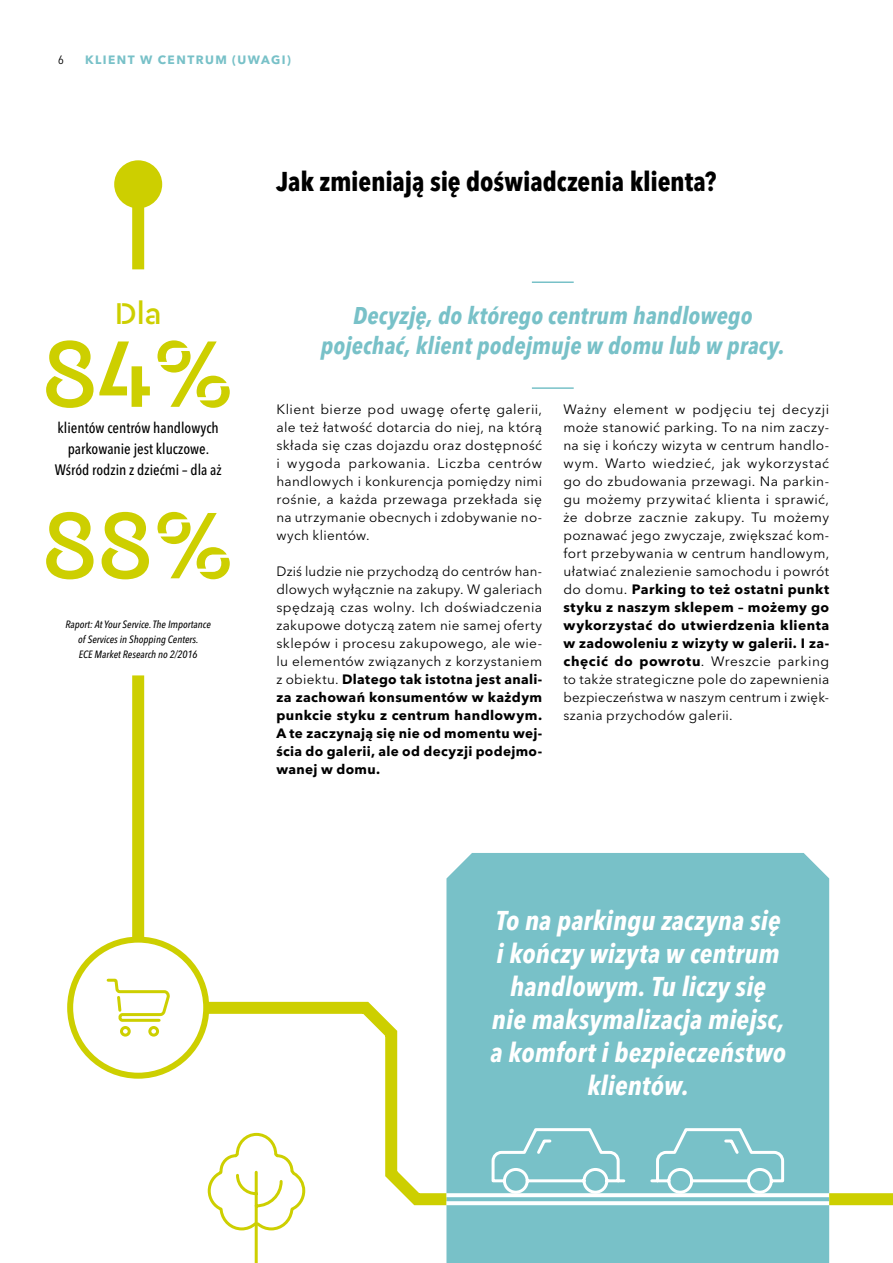
<style>
.page{position:relative;width:893px;height:1263px;background:#fff}
.page>*{position:absolute;margin:0;border:0;box-sizing:border-box;transform-origin:0 0}
.t1{font:500 99px/171.4px "Cera Stencil Pro";color:#cdcf00}
.t2{font:500 31.5px "Cera Stencil Pro";color:#cdcf00}
.t3{font:italic 700 condensed 27px/33px "Avenir Next LT Pro";letter-spacing:.005em;color:#fff;text-align:center}
.t4{font:700 condensed 27px "Avenir Next LT Pro";letter-spacing:-.005em;color:#000}
.t5{font:italic 700 condensed 24px/30px "Avenir Next LT Pro";letter-spacing:.005em;color:#78c1c8;text-align:center}
.t6{font:500 condensed 15px/21px "Avenir Next LT Pro";color:#000;text-align:center}
.t7{font:13.5px/18px "Avenir Next LT Pro";letter-spacing:.02em;color:#000;text-align:justify}
.t8{font:700 12px "Avenir Next LT Pro";letter-spacing:.12em;color:#78c1c8}
.t9{font:condensed 12px "Avenir Next LT Pro";color:#000}
.t10{font:italic 500 condensed 10.5px/15px "Avenir Next LT Pro";color:#000;text-align:center}
.s1{font-weight:700}
</style>
<div class="page">
<div style="left:446px;top:853px;width:383px;height:410px;background:#78c1c8"></div>
<hr style="left:532px;top:387px;width:42px;height:2px;background:#78c1c8">
<hr style="left:532px;top:281px;width:42px;height:2px;background:#78c1c8">
<div style="left:132px;top:184px;width:12px;height:85px;background:#cdcf00"></div>
<div style="left:114px;top:160px;width:48px;height:48px;background:#cdcf00;border-radius:50%"></div>
<svg style="left:129px;top:675px;width:329px;height:536px"></svg>
<div style="left:70px;top:939px;width:136px;height:137px;background:#fff;border-radius:50%"></div>
<div style="left:67px;top:936px;width:142px;height:143px;border:6px solid #cdcf00;border-radius:50%"></div>
<svg style="left:106px;top:978px;width:64px;height:59px"></svg>
<svg style="left:649px;top:1127px;width:137px;height:66px;background:#8bcad0"></svg>
<svg style="left:490px;top:1127px;width:137px;height:66px;background:#8bcad0"></svg>
<svg style="left:206px;top:1131px;width:101px;height:132px"></svg>
<svg style="left:446px;top:1193px;width:371px;height:4px"></svg>
<svg style="left:446px;top:1201px;width:371px;height:4px"></svg>
<svg style="left:817px;top:853px;width:76px;height:358px"></svg>
<p class="t9" style="left:58px;top:52px;width:7px">6</p>
<p class="t8" style="left:85px;top:52px;width:207px">KLIENT W CENTRUM (UWAGI)</p>
<h2 class="t2" style="left:115px;top:293px;width:48px">Dla</h2>
<h1 class="t1" style="left:42px;top:284px;width:194px">84%<br>88%</h1>
<p class="t6" style="left:55px;top:417px;width:168px">klientów centrów handlowych parkowanie jest kluczowe.<br>Wśród rodzin z dziećmi – dla aż</p>
<p class="t10" style="left:65px;top:617px;width:147px">Raport: At Your Service. The Importance of Services in Shopping Centers.<br>ECE Market Research no 2/2016</p>
<h3 class="t4" style="left:276px;top:164px;width:442px">Jak zmieniają się doświadczenia klienta?</h3>
<h3 class="t5" style="left:321px;top:301px;width:466px">Decyzję, do którego centrum handlowego pojechać, klient podejmuje w domu lub w pracy.</h3>
<p class="t7" style="left:276px;top:400px;width:267px">Klient bierze pod uwagę ofertę galerii, ale też łatwość dotarcia do niej, na którą składa się czas dojazdu oraz dostępność i wygoda parkowania. Liczba centrów handlowych i konkurencja pomiędzy nimi rośnie, a każda przewaga przekłada się na utrzymanie obecnych i zdobywanie no&shy;wych klientów.</p>
<p class="t7" style="left:276px;top:562px;width:267px">Dziś ludzie nie przychodzą do centrów han&shy;dlowych wyłącznie na zakupy. W galeriach spędzają czas wolny. Ich doświadczenia zakupowe dotyczą zatem nie samej oferty sklepów i procesu zakupowego, ale wie&shy;lu elementów związanych z korzystaniem z obiektu. <span class="s1">Dlatego tak istotna jest anali&shy;za zachowań konsumentów w każdym punkcie styku z centrum handlowym.<br>A te zaczynają się nie od momentu wej&shy;ścia do galerii, ale od decyzji podejmo&shy;wanej w domu.</span></p>
<p class="t7" style="left:563px;top:400px;width:267px">Ważny element w podjęciu tej decyzji może stanowić parking. To na nim zaczy&shy;na się i kończy wizyta w centrum handlo&shy;wym. Warto wiedzieć, jak wykorzystać go do zbudowania przewagi. Na parkin&shy;gu możemy przywitać klienta i sprawić, że dobrze zacznie zakupy. Tu możemy poznawać jego zwyczaje, zwiększać kom&shy;fort przebywania w centrum handlowym, ułatwiać znalezienie samochodu i powrót do domu. <span class="s1">Parking to też ostatni punkt styku z naszym sklepem – możemy go wykorzystać do utwierdzenia klienta w zadowoleniu z wizyty w galerii. I za&shy;chęcić do powrotu</span>. Wreszcie parking to także strategiczne pole do zapewnienia bezpieczeństwa w naszym centrum i zwięk&shy;szania przychodów galerii.</p>
<h3 class="t3" style="left:491px;top:904px;width:297px">To na parkingu zaczyna się i kończy wizyta w centrum handlowym. Tu liczy się nie maksymalizacja miejsc, a komfort i bezpieczeństwo klientów.</h3>
</div>
